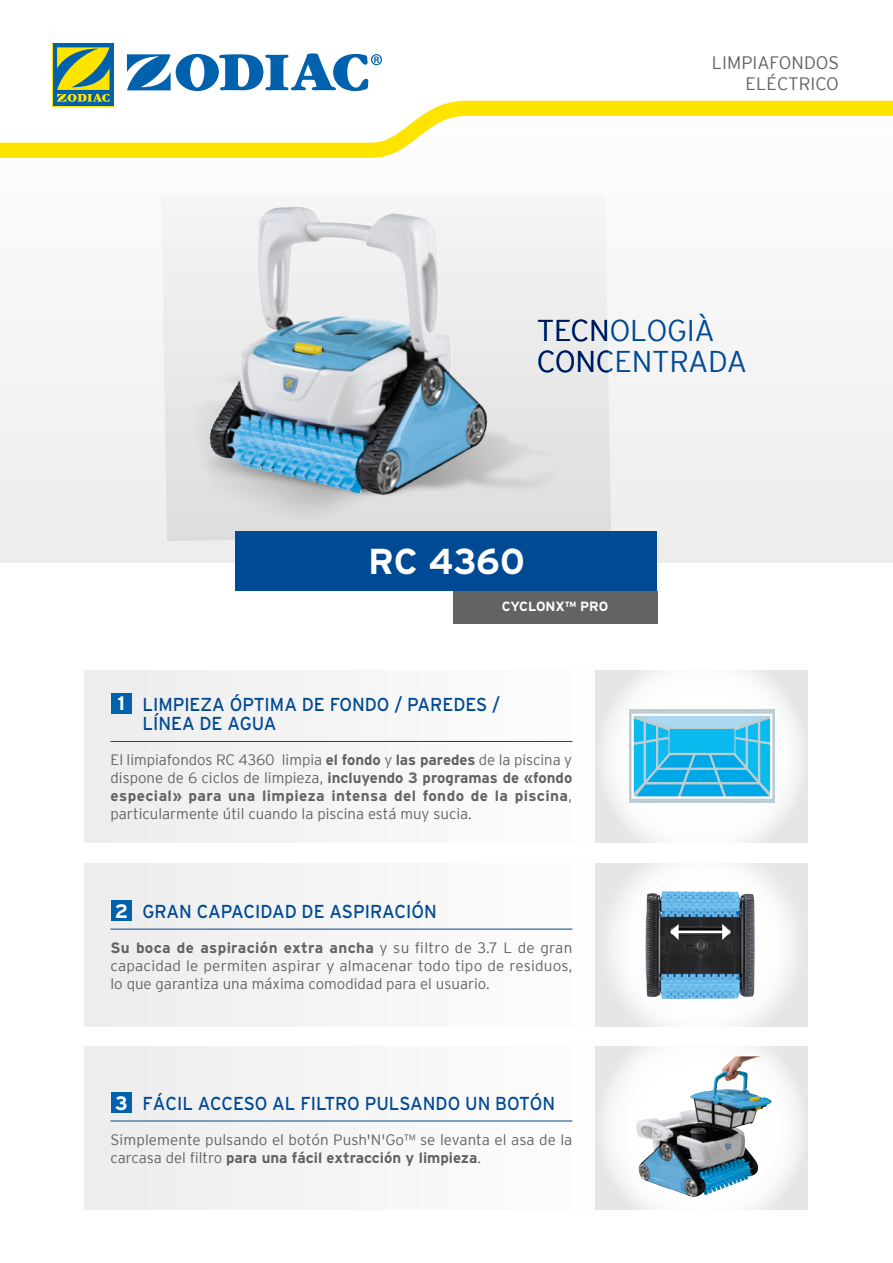
<style>
.page{position:relative;width:893px;height:1263px;background:#fff}
.page>*{position:absolute;margin:0;border:0;box-sizing:border-box;transform-origin:0 0}
.t1{font:700 36px "Interstate";color:#fff}
.t2{font:300 30px/31.5px "Interstate";letter-spacing:-.01em;color:#004994}
.t3{font:18.75px/19.5px "Interstate";color:#004994;scale:.95 1}
.t4{font:300 18px/21px "Interstate";color:#646363;text-align:right}
.t5{font:300 15px/18px "Interstate";color:#646363;text-align:justify}
.t6{font:700 13.35px "Interstate";color:#fff}
.s1{font-weight:700;font-size:19.5px;color:#fff}
.s2{font-weight:700}
</style>
<div class="page">
<div style="left:84px;top:863px;width:543px;height:163px;background:#f5f5f5"></div>
<div style="left:84px;top:1046px;width:543px;height:163px;background:#f5f5f5"></div>
<div style="left:84px;top:670px;width:543px;height:172px;background:#f5f5f5"></div>
<div style="left:0;top:85px;width:893px;height:478px;background:#f5f5f5"></div>
<div style="left:453px;top:591px;width:204px;height:32px;background:#646363"></div>
<svg style="left:595px;top:670px;width:213px;height:172px"></svg>
<svg style="left:595px;top:863px;width:213px;height:164px"></svg>
<svg style="left:595px;top:1046px;width:213px;height:163px"></svg>
<img style="left:645px;top:891px;width:90px;height:108px">
<hr style="left:676px;top:931px;width:48px;height:2px;background:#fff">
<svg style="left:670px;top:924px;width:9px;height:16px"></svg>
<svg style="left:722px;top:924px;width:9px;height:16px"></svg>
<hr style="left:111px;top:929px;width:461px;height:1px;background:#004994">
<div style="left:111px;top:900px;width:21px;height:21px;background:#0061ad"></div>
<hr style="left:111px;top:1120px;width:461px;height:1px;background:#004994">
<div style="left:111px;top:1092px;width:21px;height:21px;background:#0061ad"></div>
<img style="left:164px;top:207px;width:447px;height:334px">
<img style="left:210px;top:208px;width:72px;height:267px">
<img style="left:636px;top:1056px;width:99px;height:122px">
<hr style="left:111px;top:741px;width:461px;height:1px;background:#004994">
<div style="left:111px;top:693px;width:21px;height:21px;background:#0061ad"></div>
<div style="left:629px;top:709px;width:146px;height:94px;background:linear-gradient(to right,#c0d0d6,#c0d0d6)"></div>
<svg style="left:631px;top:714px;width:141px;height:85px;background:#49c0e8"></svg>
<svg style="left:0;top:101px;width:893px;height:57px;fill:#fffdfd"></svg>
<svg style="left:127px;top:53px;width:255px;height:38px"></svg>
<svg style="left:52px;top:43px;width:62px;height:63px"></svg>
<div style="left:53px;top:43px;width:60px;height:63px;background:#0061ad"></div>
<svg style="left:57px;top:47px;width:53px;height:55px"></svg>
<div style="left:236px;top:531px;width:421px;height:60px;background:#004994"></div>
<p class="t4" style="left:712px;top:52px;width:129px">LIMPIAFONDOS<br>ELÉCTRICO</p>
<h2 class="t2" style="left:537px;top:314px;width:212px">TECNOLOGIÀ<br>CONCENTRADA</h2>
<h1 class="t1" style="left:368px;top:542px;width:158px">RC 4360</h1>
<p class="t6" style="left:502px;top:599px;width:108px">CYCLONX™ PRO</p>
<p class="t3" style="left:142px;top:694px;width:378px;text-indent:-25px"><span class="s1">1</span> LIMPIEZA ÓPTIMA DE FONDO / PAREDES /<br>LÍNEA DE AGUA</p>
<p class="t5" style="left:111px;top:751px;width:463px">El limpiafondos RC 4360 limpia <span class="s2">el fondo</span> y <span class="s2">las paredes</span> de la piscina y dispone de 6 ciclos de limpieza, <span class="s2">incluyendo 3 programas de «fondo especial» para una limpieza intensa del fondo de la piscina</span>, particularmente útil cuando la piscina está muy sucia.</p>
<p class="t3" style="left:115px;top:901px;width:340px"><span class="s1">2</span> GRAN CAPACIDAD DE ASPIRACIÓN</p>
<p class="t5" style="left:111px;top:939px;width:463px"><span class="s2">Su boca de aspiración extra ancha</span> y su filtro de 3.7 L de gran capacidad le permiten aspirar y almacenar todo tipo de residuos, lo que garantiza una máxima comodidad para el usuario.</p>
<p class="t3" style="left:115px;top:1093px;width:465px"><span class="s1">3</span> FÁCIL ACCESO AL FILTRO PULSANDO UN BOTÓN</p>
<p class="t5" style="left:111px;top:1130px;width:463px">Simplemente pulsando el botón Push'N'Go™ se levanta el asa de la carcasa del filtro <span class="s2">para una fácil extracción y limpieza</span>.</p>
</div>
